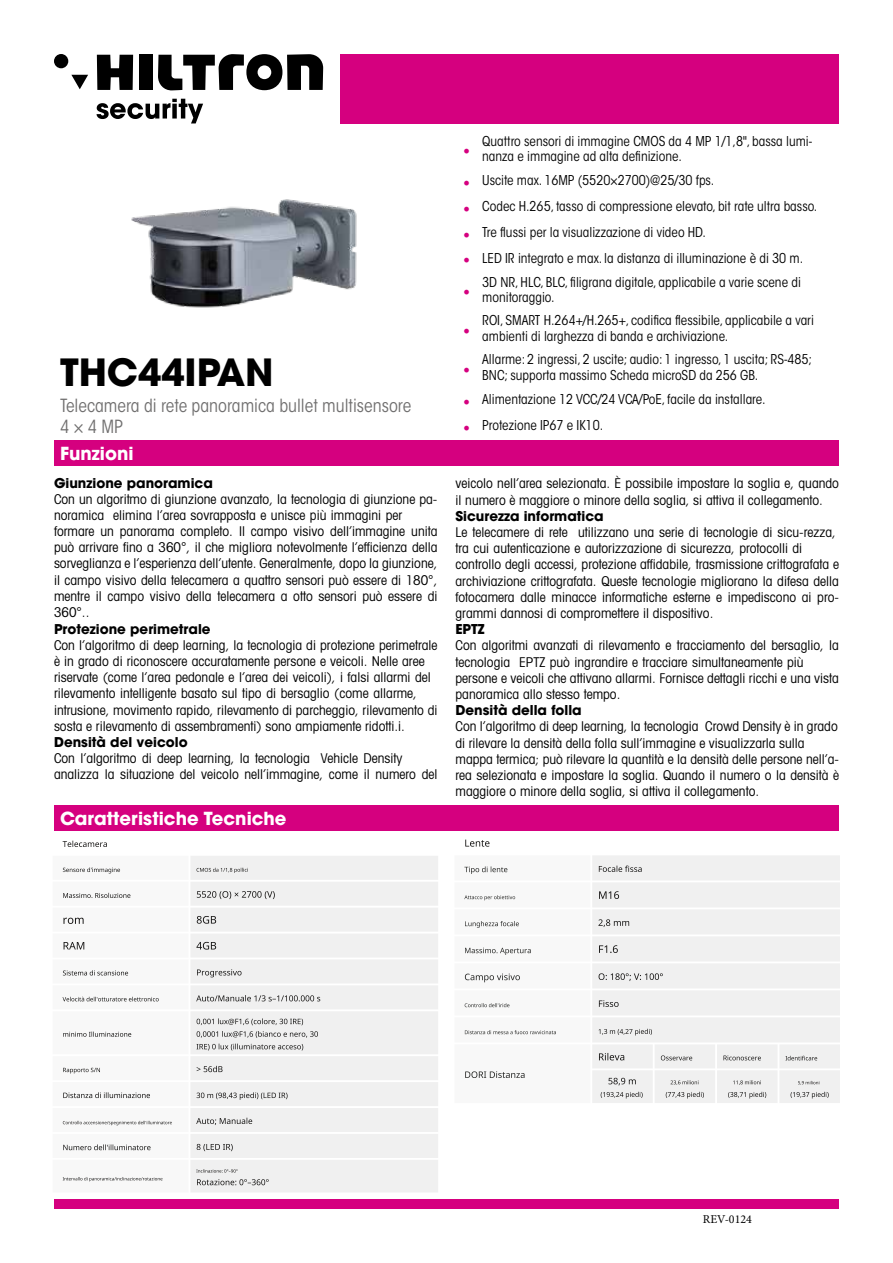
<style>
.page{position:relative;width:893px;height:1263px;background:#fff}
.page>*{position:absolute;margin:0;border:0;box-sizing:border-box;transform-origin:0 0}
.t1{font:700 37.5px "Avant Garde LT";color:#000}
.t2{font:condensed 18px/21.6px "ITC Avant Garde Std";color:#706f6f}
.t3{font:700 18px "Avant Garde LT";color:#fff}
.t4{font:18px "Minion Pro";color:#d5007f}
.t5{font:condensed 13.5px/16.2px "Avant Garde";color:#000}
.t6{font:condensed 13.5px/15px "ITC Avant Garde Std";color:#000}
.t7{font:700 13.5px "Avant Garde LT";color:#000}
.t8{font:700 13.5px "ITC Avant Garde Std";color:#000}
.t9{font:12px "Minion Pro";color:#000}
.s1{font-family:"Minion Pro";font-stretch:normal;font-size:18px;color:#d5007f}
</style>
<div class="page">
<svg style="left:63px;top:841px;width:44px;height:6px"></svg>
<svg style="left:62px;top:856px;width:376px;height:336px"></svg>
<svg style="left:97px;top:99px;width:106px;height:24px"></svg>
<svg style="left:71px;top:75px;width:17px;height:14px"></svg>
<div style="left:54px;top:54px;width:14px;height:14px;background:#000;border-radius:50%"></div>
<svg style="left:97px;top:55px;width:36px;height:35px"></svg>
<div style="left:139px;top:55px;width:14px;height:35px;background:#000"></div>
<svg style="left:158px;top:54px;width:165px;height:37px"></svg>
<div style="left:340px;top:54px;width:499px;height:69px;background:#d5007f"></div>
<div style="left:54px;top:1199px;width:785px;height:10px;background:#d5007f"></div>
<img style="left:131px;top:199px;width:226px;height:109px">
<div style="left:54px;top:441px;width:785px;height:25px;background:#d5007f"></div>
<div style="left:54px;top:805px;width:785px;height:26px;background:#d5007f"></div>
<div style="left:592px;top:856px;width:248px;height:247px;background:#f0f0f0"></div>
<div style="left:591px;top:962px;width:250px;height:27px;background:#f0f0f0"></div>
<hr style="left:591px;top:880px;width:63px;height:2px;background:#fff">
<hr style="left:654px;top:880px;width:62px;height:2px;background:#fff">
<hr style="left:716px;top:880px;width:62px;height:2px;background:#fff">
<hr style="left:778px;top:880px;width:64px;height:2px;background:#fff">
<hr style="left:591px;top:907px;width:63px;height:2px;background:#fff">
<hr style="left:654px;top:907px;width:62px;height:2px;background:#fff">
<hr style="left:716px;top:907px;width:62px;height:2px;background:#fff">
<hr style="left:778px;top:907px;width:64px;height:2px;background:#fff">
<hr style="left:591px;top:934px;width:63px;height:2px;background:#fff">
<hr style="left:654px;top:934px;width:62px;height:2px;background:#fff">
<hr style="left:716px;top:934px;width:62px;height:2px;background:#fff">
<hr style="left:778px;top:934px;width:64px;height:2px;background:#fff">
<hr style="left:591px;top:961px;width:63px;height:2px;background:#fff">
<hr style="left:590px;top:963px;width:2px;height:25px;background:#fff">
<hr style="left:654px;top:961px;width:62px;height:2px;background:#fff">
<hr style="left:716px;top:961px;width:62px;height:2px;background:#fff">
<hr style="left:778px;top:961px;width:64px;height:2px;background:#fff">
<hr style="left:840px;top:963px;width:2px;height:25px;background:#fff">
<hr style="left:591px;top:988px;width:63px;height:2px;background:#fff">
<hr style="left:654px;top:988px;width:62px;height:2px;background:#fff">
<hr style="left:716px;top:988px;width:62px;height:2px;background:#fff">
<hr style="left:778px;top:988px;width:64px;height:2px;background:#fff">
<hr style="left:591px;top:1015px;width:63px;height:2px;background:#fff">
<hr style="left:654px;top:1015px;width:62px;height:2px;background:#fff">
<hr style="left:716px;top:1015px;width:62px;height:2px;background:#fff">
<hr style="left:778px;top:1015px;width:64px;height:2px;background:#fff">
<hr style="left:591px;top:1042px;width:63px;height:2px;background:#fff">
<hr style="left:654px;top:1042px;width:62px;height:2px;background:#fff">
<hr style="left:653px;top:1044px;width:2px;height:24px;background:#fff">
<hr style="left:716px;top:1042px;width:62px;height:2px;background:#fff">
<hr style="left:715px;top:1044px;width:2px;height:24px;background:#fff">
<hr style="left:778px;top:1042px;width:64px;height:2px;background:#fff">
<svg style="left:778px;top:1044px;width:1px;height:24px"></svg>
<hr style="left:590px;top:1068px;width:64px;height:2px;background:#fff">
<hr style="left:654px;top:1068px;width:62px;height:2px;background:#fff">
<hr style="left:653px;top:1070px;width:2px;height:33px;background:#fff">
<hr style="left:716px;top:1068px;width:62px;height:2px;background:#fff">
<hr style="left:715px;top:1070px;width:2px;height:33px;background:#fff">
<hr style="left:778px;top:1068px;width:64px;height:2px;background:#fff">
<hr style="left:778px;top:1070px;width:1px;height:33px;background:#fff">
<svg style="left:465px;top:839px;width:24px;height:8px"></svg>
<svg style="left:599px;top:865px;width:43px;height:7px"></svg>
<svg style="left:599px;top:891px;width:20px;height:8px"></svg>
<svg style="left:598px;top:919px;width:31px;height:8px"></svg>
<svg style="left:599px;top:945px;width:19px;height:8px"></svg>
<svg style="left:599px;top:973px;width:64px;height:8px"></svg>
<svg style="left:599px;top:1000px;width:20px;height:7px"></svg>
<svg style="left:599px;top:1029px;width:53px;height:6px"></svg>
<svg style="left:599px;top:1053px;width:25px;height:7px"></svg>
<svg style="left:661px;top:1055px;width:31px;height:5px"></svg>
<svg style="left:723px;top:1055px;width:38px;height:5px"></svg>
<svg style="left:785px;top:1056px;width:32px;height:4px"></svg>
<svg style="left:464px;top:866px;width:92px;height:212px"></svg>
<svg style="left:608px;top:1078px;width:28px;height:7px"></svg>
<svg style="left:601px;top:1092px;width:42px;height:6px"></svg>
<svg style="left:670px;top:1080px;width:28px;height:5px"></svg>
<svg style="left:666px;top:1092px;width:38px;height:6px"></svg>
<svg style="left:733px;top:1080px;width:28px;height:5px"></svg>
<svg style="left:728px;top:1092px;width:38px;height:6px"></svg>
<svg style="left:798px;top:1081px;width:21px;height:4px"></svg>
<svg style="left:790px;top:1092px;width:39px;height:6px"></svg>
<h1 class="t1" style="left:60px;top:348px;width:215px">THC44IPAN</h1>
<h2 class="t2" style="left:60px;top:394px;width:353px">Telecamera di rete panoramica bullet multisensore<br>4 × 4 MP</h2>
<h2 class="t3" style="left:60px;top:442px;width:75px">Funzioni</h2>
<p class="t7" style="left:54px;top:474px;width:160px">Giunzione panoramica</p>
<p class="t5" style="left:54px;top:490px;width:385px">Con un algoritmo di giunzione avanzato, la tecnologia di giunzione pa&shy;noramica elimina l’area sovrapposta e unisce più immagini per formare un panorama completo. Il campo visivo dell’immagine unita può arrivare fino a 360°, il che migliora notevolmente l’efficienza della sorveglianza e l’esperienza dell’utente. Generalmente, dopo la giunzione, il campo visivo della telecamera a quattro sensori può essere di 180°, mentre il campo visivo della telecamera a otto sensori può essere di 360°..</p>
<p class="t7" style="left:54px;top:620px;width:158px">Protezione perimetrale</p>
<p class="t5" style="left:54px;top:636px;width:385px">Con l’algoritmo di deep learning, la tecnologia di protezione perimetrale è in grado di riconoscere accuratamente persone e veicoli. Nelle aree riservate (come l’area pedonale e l’area dei veicoli), i falsi allarmi del rilevamento intelligente basato sul tipo di bersaglio (come allarme, intrusione, movimento rapido, rilevamento di parcheggio, rilevamento di sosta e rilevamento di assembramenti) sono ampiamente ridotti.i.</p>
<p class="t7" style="left:54px;top:734px;width:135px">Densità del veicolo</p>
<p class="t5" style="left:54px;top:750px;width:385px">Con l’algoritmo di deep learning, la tecnologia Vehicle Density analizza la situazione del veicolo nell’immagine, come il numero del</p>
<h2 class="t3" style="left:60px;top:806px;width:228px">Caratteristiche Tecniche</h2>
<p class="t6" style="left:482px;top:134px;width:332px">Quattro sensori di immagine CMOS da 4 MP 1/1,8", bassa lumi&shy;nanza e immagine ad alta definizione.</p>
<p class="t6" style="left:463px;top:173px;width:253px"><span class="s1">•</span> Uscite max. 16MP (5520×2700)@25/30 fps.</p>
<p class="t6" style="left:463px;top:199px;width:356px"><span class="s1">•</span> Codec H.265, tasso di compressione elevato, bit rate ultra basso.</p>
<p class="t6" style="left:463px;top:225px;width:244px"><span class="s1">•</span> Tre flussi per la visualizzazione di video HD.</p>
<p class="t6" style="left:463px;top:251px;width:341px"><span class="s1">•</span> LED IR integrato e max. la distanza di illuminazione è di 30 m.</p>
<h2 class="t4" style="left:463px;top:278px;width:9px">•</h2>
<h2 class="t4" style="left:463px;top:137px;width:9px">•</h2>
<p class="t6" style="left:482px;top:275px;width:320px">3D NR, HLC, BLC, filigrana digitale, applicabile a varie scene di monitoraggio.</p>
<h2 class="t4" style="left:463px;top:317px;width:9px">•</h2>
<p class="t6" style="left:482px;top:312px;width:333px;line-height:16.2px">ROI, SMART H.264+/H.265+, codifica flessibile, applicabile a vari ambienti di larghezza di banda e archiviazione.</p>
<p class="t6" style="left:482px;top:351px;width:331px;line-height:16.2px">Allarme: 2 ingressi, 2 uscite; audio: 1 ingresso, 1 uscita; RS-485;<br>BNC; supporta massimo Scheda microSD da 256 GB.</p>
<p class="t6" style="left:463px;top:392px;width:304px"><span class="s1">•</span> Alimentazione 12 VCC/24 VCA/PoE, facile da installare.</p>
<p class="t6" style="left:463px;top:418px;width:141px"><span class="s1">•</span> Protezione IP67 e IK10.</p>
<h2 class="t4" style="left:463px;top:356px;width:9px">•</h2>
<p class="t5" style="left:455px;top:475px;width:385px">veicolo nell’area selezionata. È possibile impostare la soglia e, quando il numero è maggiore o minore della soglia, si attiva il collegamento.</p>
<p class="t7" style="left:455px;top:507px;width:150px">Sicurezza informatica</p>
<p class="t5" style="left:455px;top:524px;width:385px">Le telecamere di rete utilizzano una serie di tecnologie di sicu-rezza, tra cui autenticazione e autorizzazione di sicurezza, protocolli di controllo degli accessi, protezione affidabile, trasmissione crittografata e archiviazione crittografata. Queste tecnologie migliorano la difesa della fotocamera dalle minacce informatiche esterne e impediscono ai pro&shy;grammi dannosi di compromettere il dispositivo.</p>
<p class="t8" style="left:455px;top:620px;width:31px">EPTZ</p>
<p class="t5" style="left:455px;top:637px;width:385px">Con algoritmi avanzati di rilevamento e tracciamento del bersaglio, la tecnologia EPTZ può ingrandire e tracciare simultaneamente più persone e veicoli che attivano allarmi. Fornisce dettagli ricchi e una vista panoramica allo stesso tempo.</p>
<p class="t8" style="left:455px;top:701px;width:128px">Densità della folla</p>
<p class="t5" style="left:455px;top:718px;width:385px">Con l’algoritmo di deep learning, la tecnologia Crowd Density è in grado di rilevare la densità della folla sull’immagine e visualizzarla sulla mappa termica; può rilevare la quantità e la densità delle persone nell’a&shy;rea selezionata e impostare la soglia. Quando il numero o la densità è maggiore o minore della soglia, si attiva il collegamento.</p>
<p class="t9" style="left:703px;top:1211px;width:51px">REV-0124</p>
</div>
